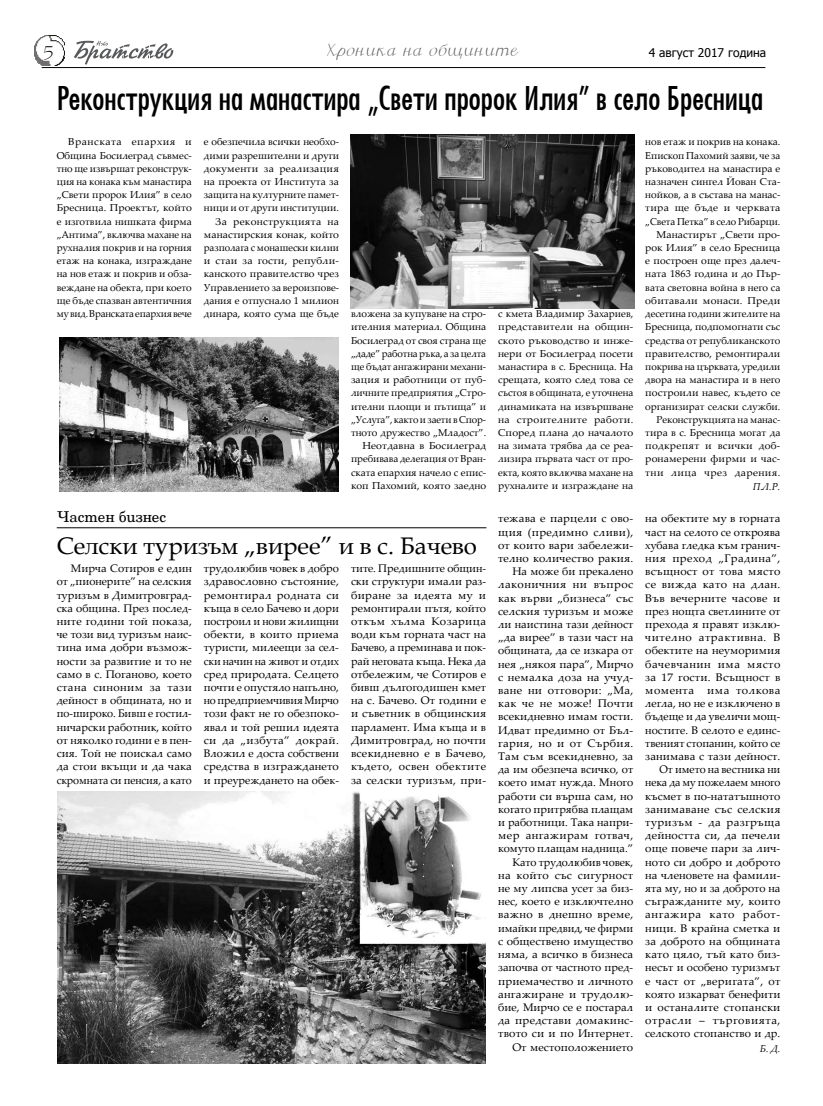
<style>
.page{position:relative;width:823px;height:1106px;background:#fff}
.page>*{position:absolute;margin:0;border:0;box-sizing:border-box;transform-origin:0 0}
.t1{font:32px "German Condensed";color:#000}
.t2{font:24px "Book Antiqua";color:#000}
.t3{font:italic 17px "Free Hand Cyr";color:#58595b}
.t4{font:15px "New Saturion Modern Cyr";color:#000}
.t5{font:12px "Tahoma";color:#000}
.t6{font:11px/13.2px "Palatino Linotype";letter-spacing:.01em;color:#000;text-align:justify}
.t7{font:10px/13.2px "Palatino Linotype";color:#000;text-align:justify}
.t8{font:10px/13.2px "Palatino Linotype";color:#000;text-align:justify;scale:1.04 1}
.t9{font:10px "Palatino Linotype";letter-spacing:.02em;color:#000;scale:1.04 1}
.t10{font:10px "Palatino Linotype";letter-spacing:.025em;color:#000;scale:1.04 1}
.t11{font:italic 10px "Palatino Linotype";color:#000}
</style>
<div class="page">
<hr style="left:42px;top:67px;width:723px;height:1px;background:#000">
<svg style="left:74px;top:41px;width:99px;height:24px"></svg>
<img style="left:34px;top:36px;width:30px;height:30px">
<img style="left:350px;top:135px;width:284px;height:173px">
<img style="left:59px;top:337px;width:280px;height:154px">
<hr style="left:57px;top:527px;width:429px;height:1px;background:#000">
<img style="left:58px;top:791px;width:427px;height:272px">
<svg style="left:44px;top:46px;width:9px;height:14px"></svg>
<h3 class="t3" style="left:322px;top:41px;width:196px">Хроника на общините</h3>
<p class="t5" style="left:648px;top:45px;width:119px">4 август 2017 година</p>
<h1 class="t1" style="left:57px;top:79px;width:707px">Реконструкция на манастира „Свети пророк Илия” в село Бресница</h1>
<p class="t8" style="left:57px;top:135px;width:131px;text-indent:11px">Вранската епархия и Община Босилеград съвмес&shy;тно ще извършат реконструк&shy;ция на конака към манастира „Свети пророк Илия” в село Бресница. Проектът, който е изготвила нишката фирма „Антима”, включва махане на рухналия покрив и на горния етаж на конака, изграждане на нов етаж и покрив и обза&shy;веждане на обекта, при което ще бъде спазван автентичния му вид. Вранската епархия вече</p>
<p class="t7" style="left:204px;top:135px;width:136px">е обезпечила всички необхо-</p>
<p class="t7" style="left:645px;top:135px;width:137px;text-align:right">нов етаж и покрив на конака.<br>Епископ Пахомий заяви, че за ръководител на манастира е назначен сингел Йован Ста&shy;нойков, а в състава на манас&shy;тира ще бъде и черквата „Света Петка” в село Рибарци.<br>Манастирът „Свети про&shy;рок Илия” в село Бресница е построен още през далеч&shy;ната 1863 година и до Пър&shy;вата световна война в него са обитавали монаси. Преди десетина години жителите на<br>Бресница, подпомогнати със средства от републиканското правителство, ремонтирали покрива на църквата, уредили двора на манастира и в него построили навес, където се организират селски служби.<br>Реконструкцията на манас&shy;тира в с. Бресница могат да подкрепят и всички доб&shy;ронамерени фирми и час&shy;тни лица чрез дарения.</p>
<p class="t11" style="left:752px;top:480px;width:29px">П.Л.Р.</p>
<p class="t7" style="left:204px;top:148px;width:136px">дими разрешителни и други</p>
<p class="t9" style="left:204px;top:161px;width:131px">документи за реализация</p>
<p class="t7" style="left:204px;top:175px;width:136px">на проекта от Института за</p>
<p class="t7" style="left:204px;top:188px;width:136px">защита на културните памет-</p>
<p class="t7" style="left:204px;top:201px;width:136px">ници и от други институции.</p>
<p class="t10" style="left:215px;top:214px;width:120px">За реконструкцията на</p>
<p class="t7" style="left:204px;top:227px;width:136px">манастирския конак, който</p>
<p class="t7" style="left:204px;top:241px;width:136px">разполага с монашески килии</p>
<p class="t9" style="left:204px;top:254px;width:131px">и стаи за гости, републи-</p>
<p class="t7" style="left:204px;top:267px;width:136px">канското правителство чрез</p>
<p class="t7" style="left:204px;top:280px;width:136px">Управлението за вероизпове-</p>
<p class="t7" style="left:204px;top:293px;width:136px">дания е отпуснало 1 милион</p>
<p class="t7" style="left:204px;top:307px;width:283px">динара, която сума ще бъде вложена за купуване на стро-</p>
<p class="t7" style="left:351px;top:320px;width:136px">ителния материал. Община</p>
<p class="t7" style="left:351px;top:333px;width:136px">Босилеград от своя страна ще</p>
<p class="t7" style="left:351px;top:346px;width:136px">„даде” работна ръка, а за целта</p>
<p class="t7" style="left:351px;top:359px;width:136px">ще бъдат ангажирани механи-</p>
<p class="t7" style="left:351px;top:373px;width:136px">зация и работници от пуб-</p>
<p class="t7" style="left:351px;top:386px;width:136px">личните предприятия „Стро-</p>
<p class="t7" style="left:351px;top:399px;width:136px">ителни площи и пътища” и</p>
<p class="t7" style="left:351px;top:412px;width:136px">„Услуга”, както и заети в Спор-</p>
<p class="t7" style="left:351px;top:425px;width:136px">тното дружество „Младост”.</p>
<p class="t8" style="left:362px;top:439px;width:120px">Неотдавна в Босилеград</p>
<p class="t7" style="left:351px;top:452px;width:136px">пребивава делегация от Вран-</p>
<p class="t7" style="left:351px;top:465px;width:136px">ската епархия начело с епис-</p>
<p class="t7" style="left:351px;top:478px;width:136px">коп Пахомий, която заедно</p>
<p class="t7" style="left:498px;top:307px;width:137px">с кмета Владимир Захариев, представители на общин&shy;ското ръководство и инже&shy;нери от Босилеград посети манастира в с. Бресница. На срещата, която след това се състоя в общината, е уточнена динамиката на извършване на строителните работи.<br>Според плана до началото на зимата трябва да се реа&shy;лизира първата част от про&shy;екта, която включва махане на рухналите и изграждане на</p>
<h3 class="t4" style="left:57px;top:507px;width:111px">Частен бизнес</h3>
<h2 class="t2" style="left:57px;top:529px;width:421px">Селски туризъм „вирее” и в с. Бачево</h2>
<p class="t6" style="left:57px;top:561px;width:136px;text-indent:14px">Мирча Сотиров е един от „пионерите” на селския туризъм в Димитровград&shy;ска община. През послед&shy;ните години той показа, че този вид туризъм наис&shy;тина има добри възмож&shy;ности за развитие и то не само в с. Поганово, което стана синоним за тази дейност в общината, но и по-широко. Бивш е гостил&shy;ничарски работник, който от няколко години е в пен&shy;сия. Той не поискал само да стои вкъщи и да чака скромната си пенсия, а като</p>
<p class="t6" style="left:204px;top:561px;width:136px">трудолюбив човек в добро здравословно състояние, ремонтирал родната си къща в село Бачево и дори построил и нови жилищни обекти, в които приема туристи, милеещи за сел&shy;ски начин на живот и отдих сред природата. Селцето почти е опустяло напълно, но предприемчивия Мирчо този факт не го обезпоко&shy;явал и той решил идеята си да „избута” докрай.<br>Вложил е доста собствени средства в изграждането и преуреждането на обек-</p>
<p class="t6" style="left:351px;top:561px;width:136px">тите. Предишните общин&shy;ски структури имали раз&shy;биране за идеята му и ремонтирали пътя, който откъм хълма Козарица води към горната част на Бачево, а преминава и пок&shy;рай неговата къща. Нека да отбележим, че Сотиров е бивш дългогодишен кмет на с. Бачево. От години е и съветник в общинския парламент. Има къща и в Димитровград, но почти всекидневно е в Бачево, където, освен обектите за селски туризъм, при-</p>
<p class="t6" style="left:498px;top:511px;width:137px;text-align:right">тежава е парцели с ово&shy;щия (предимно сливи), от които вари забележи&shy;телно количество ракия.<br>На може би прекалено лаконичния ни въпрос как върви „бизнеса” със селския туризъм и може ли наистина тази дейност „да вирее” в тази част на общината, да се изкара от нея „някоя пара”, Мирчо с немалка доза на учуд&shy;ване ни отговори: „Ма, как че не може! Почти всекидневно имам гости.<br>Идват предимно от Бъл&shy;гария, но и от Сърбия.<br>Там съм всекидневно, за да им обезпеча всичко, от което имат нужда. Много работи си върша сам, но когато притрябва плащам и работници. Така напри&shy;мер ангажирам готвач, комуто плащам надница.”<br>Като трудолюбив човек, на който със сигурност не му липсва усет за биз&shy;нес, което е изключтелно важно в днешно време, имайки предвид, че фирми с обществено имущество няма, а всичко в бизнеса започва от частното пред&shy;приемачество и личното ангажиране и трудолю&shy;бие, Мирчо се е постарал да представи домакинс&shy;твото си и по Интернет.<br>От местоположението</p>
<p class="t6" style="left:645px;top:511px;width:137px;text-align:right">на обектите му в горната част на селото се откроява хубава гледка към гранич&shy;ния преход „Градина”, всъщност от това място се вижда като на длан.<br>Във вечерните часове и през нощта светлините от прехода я правят изклю&shy;чително атрактивна. В обектите на неуморимия бачевчанин има място за 17 гости. Всъщност в момента има толкова легла, но не е изключено в бъдеще и да увеличи мощ&shy;ностите. В селото е единс&shy;твеният стопанин, който се занимава с тази дейност.<br>От името на вестника ни нека да му пожелаем много късмет в по-нататъшното занимаване със селския туризъм - да разгръща дейността си, да печели още повече пари за лич&shy;ното си добро и доброто на членовете на фамили&shy;ята му, но и за доброто на съгражданите му, които ангажира като работ&shy;ници. В крайна сметка и за доброто на общината като цяло, тъй като биз&shy;несът и особено туризмът е част от „веригата”, от която изкарват бенефити и останалите стопански отрасли – търговията, селското стопанство и др.</p>
<p class="t11" style="left:759px;top:1041px;width:22px">Б. Д.</p>
</div>
